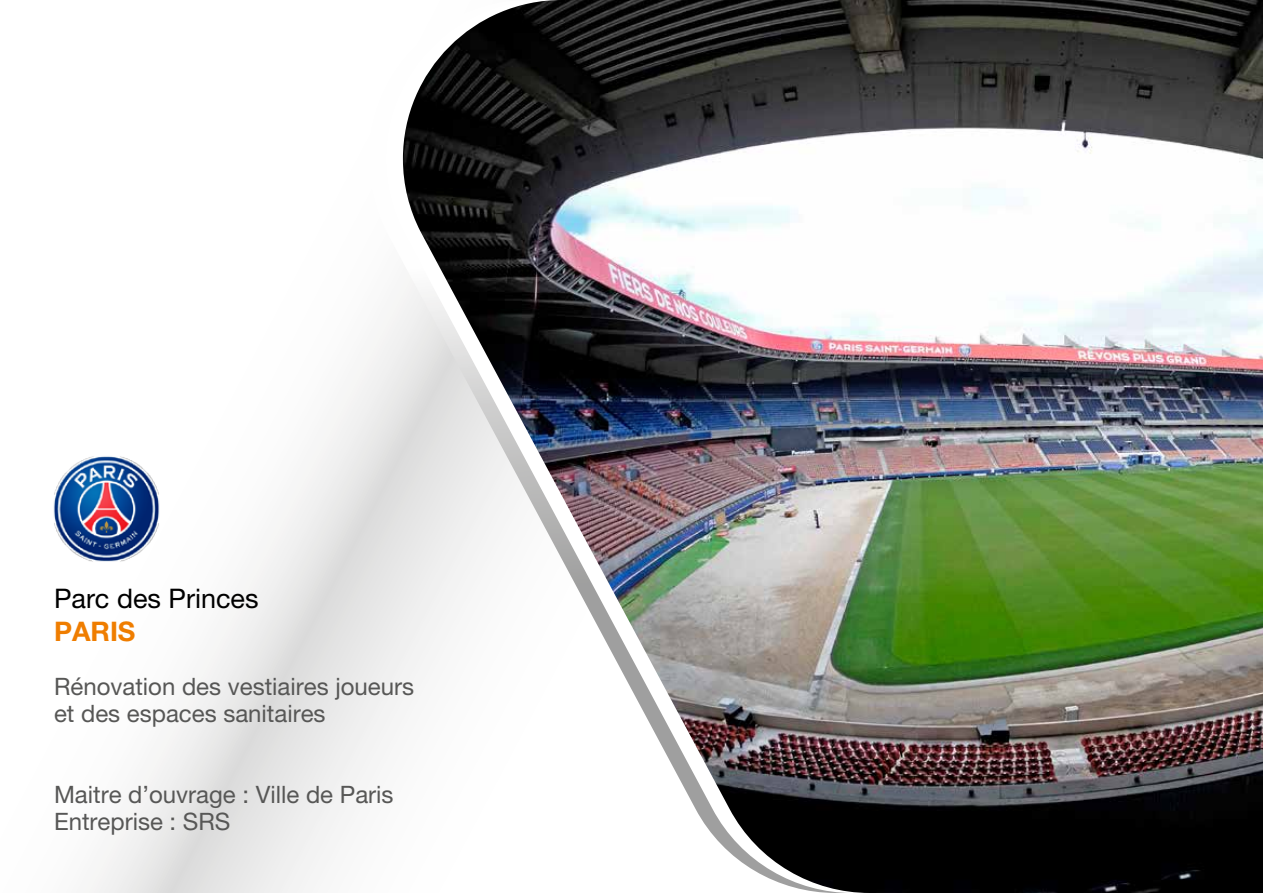
<style>
.page{position:relative;width:1263px;height:893px;background:#fff}
.page>*{position:absolute;margin:0;border:0;box-sizing:border-box;transform-origin:0 0}
.t1{font:27px "Helvetica Neue LT Pro";color:#000}
.t2{font:700 27px "Helvetica Neue LT Pro";color:#ef7d00}
.t3{font:24px/27px "Helvetica Neue LT Pro";color:#575756}
</style>
<div class="page">
<svg style="left:89px;top:359px;width:280px;height:534px"></svg>
<img style="left:403px;top:0;width:860px;height:893px">
<img style="left:53px;top:444px;width:118px;height:129px">
<p class="t1" style="left:54px;top:582px;width:206px">Parc des Princes</p>
<p class="t2" style="left:54px;top:614px;width:83px">PARIS</p>
<p class="t3" style="left:54px;top:672px;width:362px">Rénovation des vestiaires joueurs et des espaces sanitaires</p>
<p class="t3" style="left:54px;top:780px;width:341px">Maitre d’ouvrage : Ville de Paris<br>Entreprise : SRS</p>
</div>
